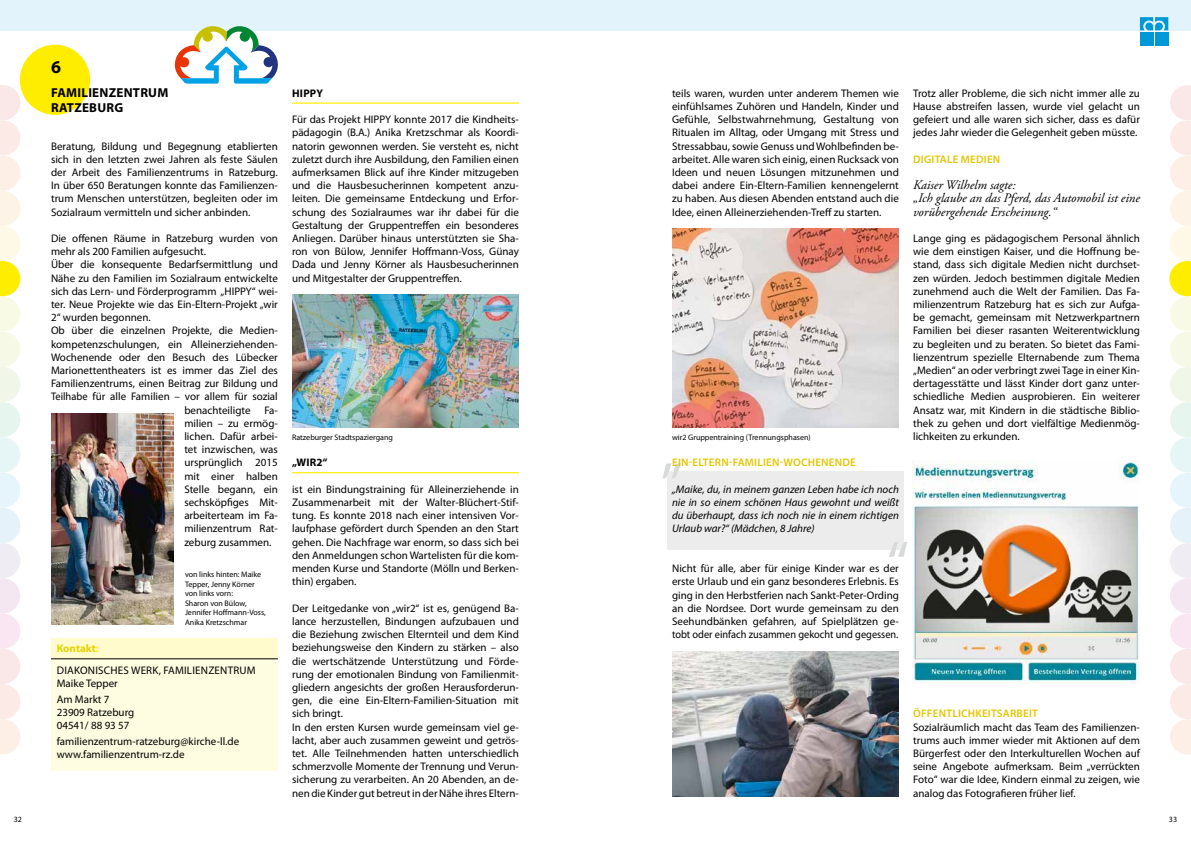
<style>
.page{position:relative;width:1191px;height:842px;background:#fff}
.page>*{position:absolute;margin:0;border:0;box-sizing:border-box;transform-origin:0 0}
.t1{font:62.9px "Myriad Pro";color:#d8dada}
.t2{font:700 18px "Myriad";color:#000}
.t3{font:italic 13px/13.2px "Adobe Garamond Pro";color:#000}
.t4{font:700 13px/15.6px "Myriad Pro";letter-spacing:.02em;color:#000}
.t5{font:11px/13.2px "Myriad Pro";color:#000;text-align:justify}
.t6{font:italic 11px/13.2px "Myriad Pro";color:#000;text-align:justify}
.t7{font:600 11px "Myriad Pro";letter-spacing:.02em;color:#e4c500}
.t8{font:11px "Myriad Pro";color:#000;scale:.95 1}
.t9{font:11px/21.7px "Myriad Pro";letter-spacing:.02em;color:#000}
.t10{font:700 11px "Myriad Pro";letter-spacing:.02em;color:#000}
.t11{font:8px/9.6px "Myriad Pro";color:#000}
.t12{font:8px "Myriad";color:#000}
.s1{font-weight:700;color:#e6d200}
.s2{font-weight:700;color:#ffed00}
</style>
<div class="page">
<div style="left:667px;top:471px;width:236px;height:78px;background:#ececec"></div>
<img style="left:292px;top:295px;width:227px;height:132px">
<img style="left:51px;top:414px;width:122px;height:211px">
<img style="left:912px;top:461px;width:227px;height:222px">
<img style="left:672px;top:651px;width:227px;height:145px">
<img style="left:672px;top:229px;width:227px;height:198px">
<div style="left:51px;top:638px;width:227px;height:132px;background:#fffde1"></div>
<div style="left:51px;top:638px;width:227px;height:21px;background:#fffbcd"></div>
<hr style="left:51px;top:658px;width:227px;height:1px;background:#000">
<div style="left:597px;top:0;width:594px;height:30px;background:#e2f3fc"></div>
<div style="left:0;top:0;width:597px;height:30px;background:#e2f3fc"></div>
<div style="left:1140px;top:32px;width:13px;height:13px;background:#0098d7"></div>
<div style="left:1155px;top:32px;width:13px;height:13px;background:#0098d7"></div>
<svg style="left:1140px;top:17px;width:28px;height:13px"></svg>
<svg style="left:1169px;top:85px;width:22px;height:669px"></svg>
<svg style="left:0;top:85px;width:20px;height:669px"></svg>
<div style="left:20px;top:45px;width:70px;height:70px;background:#ffed00;border-radius:50%"></div>
<hr style="left:292px;top:102px;width:227px;height:2px;background:#ffed00">
<hr style="left:292px;top:472px;width:227px;height:1px;background:#ffed00">
<svg style="left:172px;top:26px;width:109px;height:58px"></svg>
<h2 class="t2" style="left:51px;top:58px;width:11px">6</h2>
<p class="t4" style="left:51px;top:84px;width:119px">FAMILIENZENTRUM<br>RATZEBURG</p>
<p class="t5" style="left:51px;top:139px;width:228px">Beratung, Bildung und Begegnung etablierten sich in den letzten zwei Jahren als feste Säulen der Arbeit des Familienzentrums in Ratzeburg.<br>In über 650 Beratungen konnte das Familienzen&shy;trum Menschen unterstützen, begleiten oder im Sozialraum vermitteln und sicher anbinden.</p>
<p class="t5" style="left:51px;top:232px;width:228px">Die offenen Räume in Ratzeburg wurden von</p>
<p class="t5" style="left:51px;top:245px;width:156px">mehr als 200 Familien aufgesucht.</p>
<p class="t5" style="left:51px;top:258px;width:228px">Über die konsequente Bedarfsermittlung und</p>
<p class="t5" style="left:51px;top:271px;width:228px">Nähe zu den Familien im Sozialraum entwickelte</p>
<p class="t5" style="left:51px;top:284px;width:228px">sich das Lern- und Förderprogramm „HIPPY“ wei-</p>
<p class="t5" style="left:51px;top:298px;width:228px">ter. Neue Projekte wie das Ein-Eltern-Projekt „wir</p>
<p class="t5" style="left:51px;top:311px;width:101px">2“ wurden begonnen.</p>
<p class="t5" style="left:51px;top:324px;width:228px">Ob über die einzelnen Projekte, die Medien-</p>
<p class="t5" style="left:51px;top:337px;width:228px">kompetenzschulungen, ein Alleinerziehenden-</p>
<p class="t5" style="left:51px;top:350px;width:228px">Wochenende oder den Besuch des Lübecker</p>
<p class="t5" style="left:51px;top:364px;width:228px">Marionettentheaters ist es immer das Ziel des</p>
<p class="t5" style="left:51px;top:377px;width:228px">Familienzentrums, einen Beitrag zur Bildung und</p>
<p class="t8" style="left:51px;top:390px;width:240px">Teilhabe für alle Familien – vor allem für sozial</p>
<p class="t5" style="left:184px;top:403px;width:95px">benachteiligte Fa-</p>
<p class="t5" style="left:184px;top:416px;width:95px">milien – zu ermög-</p>
<p class="t5" style="left:184px;top:430px;width:95px">lichen. Dafür arbei-</p>
<p class="t5" style="left:184px;top:443px;width:95px">tet inzwischen, was</p>
<p class="t5" style="left:184px;top:456px;width:95px">ursprünglich 2015</p>
<p class="t5" style="left:184px;top:469px;width:95px">mit einer halben</p>
<p class="t5" style="left:184px;top:482px;width:95px">Stelle begann, ein</p>
<p class="t5" style="left:184px;top:496px;width:95px">sechsköpfiges Mit-</p>
<p class="t5" style="left:184px;top:509px;width:95px">arbeiterteam im Fa-</p>
<p class="t5" style="left:184px;top:522px;width:95px">milienzentrum Rat-</p>
<p class="t5" style="left:184px;top:535px;width:89px">zeburg zusammen.</p>
<p class="t11" style="left:185px;top:569px;width:82px">von links hinten: Maike<br>Tepper, Jenny Körner von links vorn:<br>Sharon von Bülow,<br>Jennifer Hoffmann-Voss,<br>Anika Kretzschmar</p>
<p class="t9" style="left:57px;top:637px;width:200px"><span class="s1">Kontakt</span><span class="s2">:<br></span>DIAKONISCHES WERK, FAMILIENZENTRUM</p>
<p class="t5" style="left:57px;top:675px;width:63px;line-height:16px">Maike Tepper<br>Am Markt 7</p>
<p class="t5" style="left:57px;top:705px;width:79px">23909 Ratzeburg<br>04541/ 88 93 57</p>
<p class="t5" style="left:57px;top:735px;width:184px">familienzentrum-ratzeburg@kirche-ll.de www.familienzentrum-rz.de</p>
<p class="t10" style="left:292px;top:86px;width:32px">HIPPY</p>
<p class="t5" style="left:292px;top:113px;width:228px">Für das Projekt HIPPY konnte 2017 die Kindheits&shy;pädagogin (B.A.) Anika Kretzschmar als Koordi&shy;natorin gewonnen werden. Sie versteht es, nicht zuletzt durch ihre Ausbildung, den Familien einen aufmerksamen Blick auf ihre Kinder mitzugeben und die Hausbesucherinnen kompetent anzu&shy;leiten. Die gemeinsame Entdeckung und Erfor&shy;schung des Sozialraumes war ihr dabei für die Gestaltung der Gruppentreffen ein besonderes Anliegen. Darüber hinaus unterstützten sie Sha&shy;ron von Bülow, Jennifer Hoffmann-Voss, Günay Dada und Jenny Körner als Hausbesucherinnen und Mitgestalter der Gruppentreffen.</p>
<p class="t5" style="left:672px;top:86px;width:228px">teils waren, wurden unter anderem Themen wie einfühlsames Zuhören und Handeln, Kinder und Gefühle, Selbstwahrnehmung, Gestaltung von Ritualen im Alltag, oder Umgang mit Stress und Stressabbau, sowie Genuss und Wohlbefinden be&shy;arbeitet. Alle waren sich einig, einen Rucksack von Ideen und neuen Lösungen mitzunehmen und dabei andere Ein-Eltern-Familien kennengelernt zu haben. Aus diesen Abenden entstand auch die Idee, einen Alleinerziehenden-Treff zu starten.</p>
<p class="t11" style="left:292px;top:432px;width:102px">Ratzeburger Stadtspaziergang</p>
<p class="t11" style="left:672px;top:432px;width:140px">wir2 Gruppentraining (Trennungsphasen)</p>
<p class="t5" style="left:913px;top:86px;width:228px">Trotz aller Probleme, die sich nicht immer alle zu Hause abstreifen lassen, wurde viel gelacht un gefeiert und alle waren sich sicher, dass es dafür jedes Jahr wieder die Gelegenheit geben müsste.</p>
<p class="t7" style="left:913px;top:152px;width:89px">DIGITALE MEDIEN</p>
<p class="t3" style="left:913px;top:179px;width:228px">Kaiser Wilhelm sagte:<br>„Ich glaube an das Pferd, das Automobil ist eine vorübergehende Erscheinung.“</p>
<p class="t5" style="left:913px;top:232px;width:228px">Lange ging es pädagogischem Personal ähnlich wie dem einstigen Kaiser, und die Hoffnung be&shy;stand, dass sich digitale Medien nicht durchset&shy;zen würden. Jedoch bestimmen digitale Medien zunehmend auch die Welt der Familien. Das Fa&shy;milienzentrum Ratzeburg hat es sich zur Aufga&shy;be gemacht, gemeinsam mit Netzwerkpartnern Familien bei dieser rasanten Weiterentwicklung zu begleiten und zu beraten. So bietet das Fami&shy;lienzentrum spezielle Elternabende zum Thema „Medien“ an oder verbringt zwei Tage in einer Kin&shy;dertagesstätte und lässt Kinder dort ganz unter&shy;schiedliche Medien ausprobieren. Ein weiterer Ansatz war, mit Kindern in die städtische Biblio&shy;thek zu gehen und dort vielfältige Medienmög&shy;lichkeiten zu erkunden.</p>
<p class="t10" style="left:292px;top:456px;width:37px">„WIR2“</p>
<p class="t5" style="left:292px;top:482px;width:228px">ist ein Bindungstraining für Alleinerziehende in Zusammenarbeit mit der Walter-Blüchert-Stif&shy;tung. Es konnte 2018 nach einer intensiven Vor&shy;laufphase gefördert durch Spenden an den Start gehen. Die Nachfrage war enorm, so dass sich bei den Anmeldungen schon Wartelisten für die kom&shy;menden Kurse und Standorte (Mölln und Berken&shy;thin) ergaben.</p>
<p class="t5" style="left:292px;top:601px;width:228px;text-align:left">Der Leitgedanke von „wir2“ ist es, genügend Ba&shy;lance herzustellen, Bindungen aufzubauen und die Beziehung zwischen Elternteil und dem Kind beziehungsweise den Kindern zu stärken – also die wertschätzende Unterstützung und Förde&shy;rung der emotionalen Bindung von Familienmit&shy;gliedern angesichts der großen Herausforderun&shy;gen, die eine Ein-Eltern-Familien-Situation mit sich bringt.<br>In den ersten Kursen wurde gemeinsam viel ge&shy;lacht, aber auch zusammen geweint und getrös&shy;tet. Alle Teilnehmenden hatten unterschiedlich schmerzvolle Momente der Trennung und Verun&shy;sicherung zu verarbeiten. An 20 Abenden, an de&shy;nen die Kinder gut betreut in der Nähe ihres Eltern-</p>
<p class="t7" style="left:672px;top:456px;width:185px">EIN-ELTERN-FAMILIEN-WOCHENENDE</p>
<p class="t6" style="left:672px;top:482px;width:228px">„Maike, du, in meinem ganzen Leben habe ich noch nie in so einem schönen Haus gewohnt und weißt du überhaupt, dass ich noch nie in einem richtigen Urlaub war?“ (Mädchen, 8 Jahre)</p>
<p class="t5" style="left:672px;top:562px;width:228px">Nicht für alle, aber für einige Kinder war es der erste Urlaub und ein ganz besonderes Erlebnis. Es ging in den Herbstferien nach Sankt-Peter-Ording an die Nordsee. Dort wurde gemeinsam zu den Seehundbänken gefahren, auf Spielplätzen ge&shy;tobt oder einfach zusammen gekocht und gegessen.</p>
<h1 class="t1" style="left:661px;top:411px;width:24px">„</h1>
<h1 class="t1" style="left:886px;top:525px;width:24px">“</h1>
<p class="t7" style="left:913px;top:707px;width:126px">ÖFFENTLICHKEITSARBEIT</p>
<p class="t5" style="left:913px;top:720px;width:228px">Sozialräumlich macht das Team des Familienzen&shy;trums auch immer wieder mit Aktionen auf dem Bürgerfest oder den Interkulturellen Wochen auf seine Angebote aufmerksam. Beim „verrückten Foto“ war die Idee, Kindern einmal zu zeigen, wie analog das Fotografieren früher lief.</p>
<p class="t12" style="left:14px;top:816px;width:10px">32</p>
<p class="t12" style="left:1168px;top:816px;width:10px">33</p>
</div>
